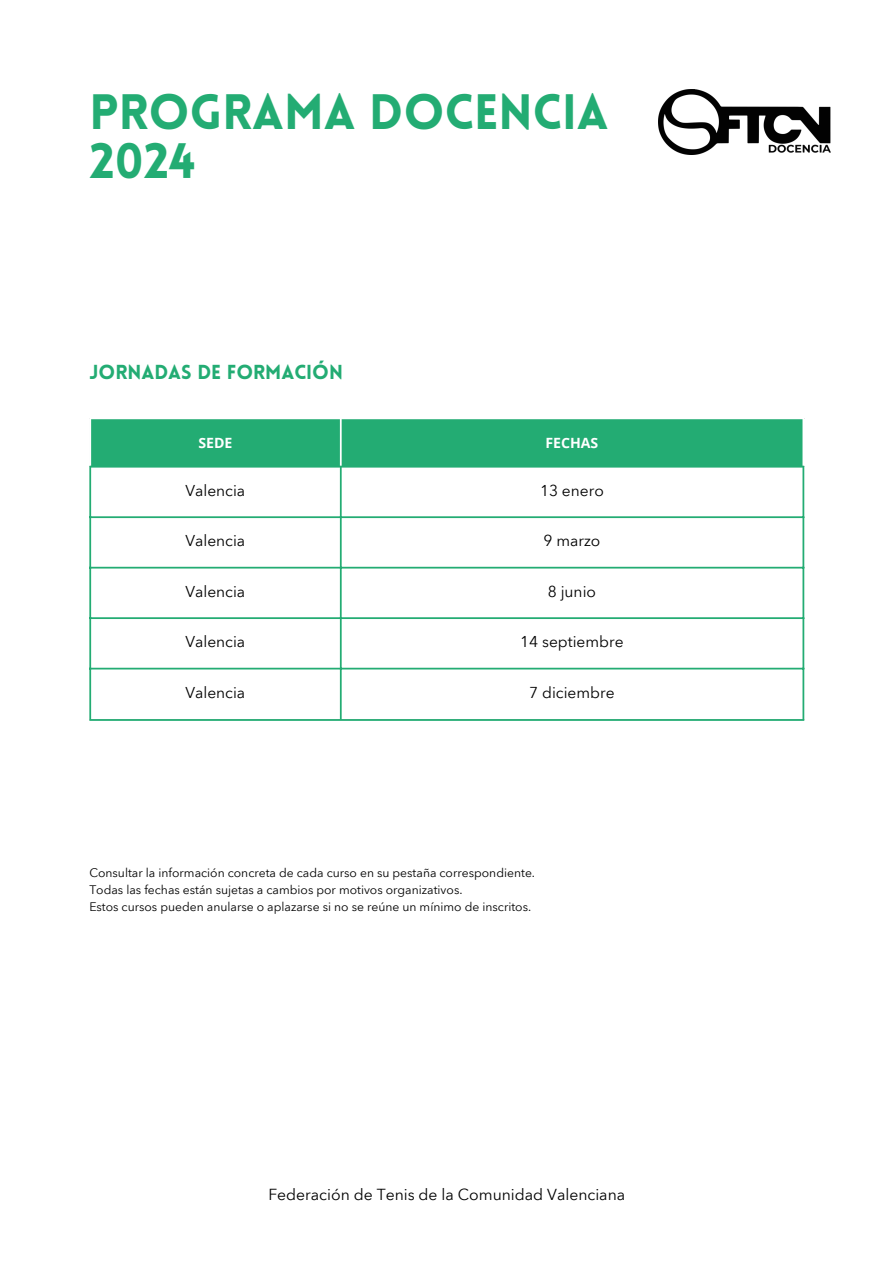
<style>
.page{position:relative;width:894px;height:1264px;background:#fff}
.page>*{position:absolute;margin:0;border:0;box-sizing:border-box;transform-origin:0 0}
.t1{font:900 48.6px/48.9px "Lovelo";color:#23ac73}
.t2{font:900 19.8px "Lovelo";color:#23ac73}
.t3{font:15.75px "Avenir Next Thai Trad";color:#000}
.t4{font:15.6px "Avenir Next Thai Trad";color:#000}
.t5{font:700 14.1px "Open Sans";color:#fff}
.t6{font:12.15px "Avenir Next Thai Trad";color:#000}
</style>
<div class="page">
<img style="left:658px;top:89px;width:172px;height:66px">
<div style="left:91px;top:419px;width:711px;height:47px;background:#23ac73"></div>
<svg style="left:91px;top:467px;width:711px;height:252px"></svg>
<hr style="left:340px;top:419px;width:1px;height:47px;background:#fff">
<hr style="left:89px;top:467px;width:2px;height:252px;background:#23ac73">
<hr style="left:340px;top:467px;width:1px;height:252px;background:#23ac73">
<hr style="left:802px;top:467px;width:2px;height:252px;background:#23ac73">
<hr style="left:89px;top:466px;width:715px;height:1px;background:#23ac73">
<hr style="left:89px;top:516px;width:715px;height:2px;background:#23ac73">
<hr style="left:89px;top:567px;width:715px;height:1px;background:#23ac73">
<hr style="left:89px;top:617px;width:715px;height:2px;background:#23ac73">
<hr style="left:89px;top:667px;width:715px;height:2px;background:#23ac73">
<hr style="left:89px;top:719px;width:715px;height:2px;background:#23ac73">
<p class="t1" style="left:89px;top:92px;width:520px">PROGRAMA DOCENCIA<br>2024</p>
<p class="t2" style="left:89px;top:364px;width:255px">JORNADAS DE FORMACIÓN</p>
<p class="t5" style="left:198px;top:432px;width:36px">SEDE</p>
<p class="t5" style="left:545px;top:432px;width:54px">FECHAS</p>
<p class="t4" style="left:185px;top:481px;width:61px">Valencia</p>
<p class="t4" style="left:540px;top:481px;width:65px">13 enero</p>
<p class="t4" style="left:185px;top:532px;width:61px">Valencia</p>
<p class="t4" style="left:543px;top:532px;width:58px">9 marzo</p>
<p class="t4" style="left:185px;top:582px;width:61px">Valencia</p>
<p class="t4" style="left:547px;top:582px;width:50px">8 junio</p>
<p class="t4" style="left:185px;top:632px;width:61px">Valencia</p>
<p class="t4" style="left:520px;top:632px;width:105px">14 septiembre</p>
<p class="t4" style="left:185px;top:683px;width:61px">Valencia</p>
<p class="t4" style="left:529px;top:683px;width:87px">7 diciembre</p>
<p class="t6" style="left:89px;top:865px;width:447px">Consultar la información concreta de cada curso en su pestaña correspondiente.</p>
<p class="t6" style="left:89px;top:882px;width:374px">Todas las fechas están sujetas a cambios por motivos organizativos.</p>
<h3 class="t6" style="left:89px;top:899px;width:443px">Estos cursos pueden anularse o aplazarse si no se reúne un mínimo de inscritos.</h3>
<h2 class="t3" style="left:268px;top:1185px;width:358px">Federación de Tenis de la Comunidad Valenciana</h2>
</div>
